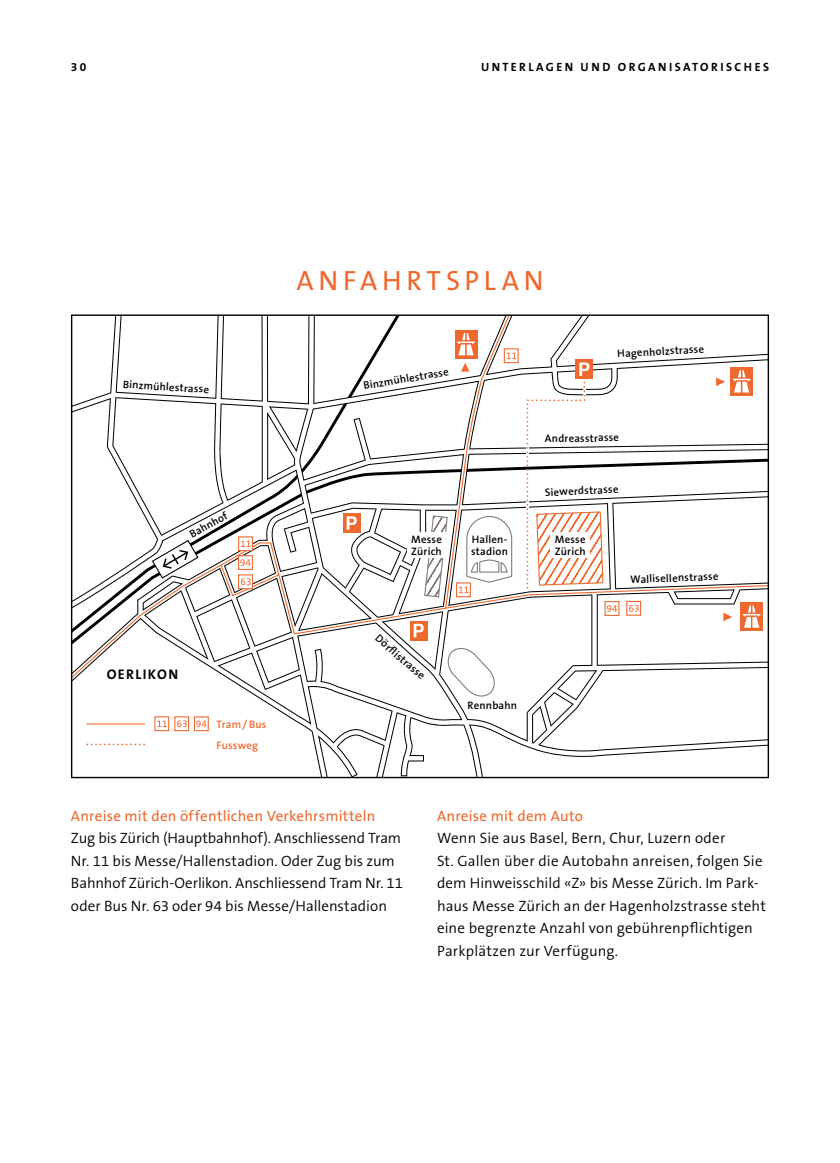
<style>
.page{position:relative;width:840px;height:1163px;background:#fff}
.page>*{position:absolute;margin:0;border:0;box-sizing:border-box;transform-origin:0 0}
.t1{font:28px "The Sans B5 Plain";letter-spacing:.17em;color:#ef682d}
.t2{font:300 15px/22.4px "The Sans B4";letter-spacing:.005em;color:#000}
.t3{font:15px "The Sans B5 Plain";letter-spacing:.015em;color:#ef682d}
.t4{font:700 14px "The Sans B7";letter-spacing:.095em;color:#000}
.t5{font:700 12px "The Sans B7";letter-spacing:.2em;color:#000}
.t6{font:600 10.8px/12px "The Sans B6";letter-spacing:.02em;color:#000}
.t7{font:600 10.8px/21.6px "The Sans B6";letter-spacing:.02em;color:#ef682d}
</style>
<div class="page">
<svg style="left:73px;top:316px;width:693px;height:460px"></svg>
<svg style="left:445px;top:691px;width:51px;height:8px"></svg>
<div style="left:730px;top:367px;width:22px;height:29px;background:#ef682d"></div>
<svg style="left:732px;top:370px;width:18px;height:22px"></svg>
<div style="left:575px;top:359px;width:17px;height:20px;background:#ef682d"></div>
<div style="left:342px;top:513px;width:18px;height:19px;background:#ef682d"></div>
<svg style="left:346px;top:516px;width:10px;height:13px"></svg>
<svg style="left:715px;top:377px;width:9px;height:9px"></svg>
<div style="left:154px;top:716px;width:15px;height:15px;background:#fff;border:1px solid #ef682d"></div>
<svg style="left:157px;top:720px;width:10px;height:7px"></svg>
<svg style="left:151px;top:539px;width:48px;height:24px"></svg>
<svg style="left:525px;top:362px;width:78px;height:201px"></svg>
<svg style="left:73px;top:563px;width:693px;height:128px"></svg>
<svg style="left:85px;top:743px;width:60px;height:2px"></svg>
<hr style="left:86px;top:723px;width:59px;height:1px;background:#ef682d">
<div style="left:194px;top:716px;width:15px;height:15px;background:#fff;border:1px solid #ef682d"></div>
<svg style="left:196px;top:720px;width:10px;height:7px"></svg>
<div style="left:174px;top:716px;width:15px;height:15px;background:#fff;border:1px solid #ef682d"></div>
<svg style="left:177px;top:720px;width:10px;height:7px"></svg>
<div style="left:604px;top:601px;width:15px;height:15px;background:#fff;border:1px solid #ef682d"></div>
<svg style="left:606px;top:605px;width:11px;height:7px"></svg>
<div style="left:626px;top:600px;width:14px;height:15px;background:#fff;border:1px solid #ef682d"></div>
<svg style="left:629px;top:605px;width:9px;height:6px"></svg>
<svg style="left:423px;top:316px;width:96px;height:293px"></svg>
<svg style="left:238px;top:585px;width:15px;height:4px"></svg>
<div style="left:238px;top:536px;width:15px;height:15px;background:#fff;border:1px solid #ef682d"></div>
<svg style="left:219px;top:540px;width:61px;height:45px"></svg>
<div style="left:469px;top:535px;width:40px;height:20px;background:#fff"></div>
<div style="left:550px;top:532px;width:39px;height:25px;background:#fff"></div>
<div style="left:406px;top:532px;width:40px;height:25px;background:#fff"></div>
<div style="left:216px;top:712px;width:62px;height:23px;background:#fff"></div>
<div style="left:216px;top:739px;width:62px;height:11px;background:#fff"></div>
<p class="t5" style="left:71px;top:61px;width:17px">30</p>
<p class="t5" style="left:481px;top:61px;width:289px">UNTERLAGEN UND ORGANISATORISCHES</p>
<h1 class="t1" style="left:296px;top:266px;width:249px">ANFAHRTSPLAN</h1>
<p class="t6" style="left:123px;top:379px;width:88px;rotate:3deg">Binzmühlestrasse</p>
<p class="t6" style="left:362px;top:380px;width:88px;rotate:-10deg">Binzmühlestrasse</p>
<p class="t6" style="left:616px;top:348px;width:88px;rotate:-3deg">Hagenholzstrasse</p>
<p class="t6" style="left:544px;top:433px;width:76px;rotate:-1deg">Andreasstrasse</p>
<p class="t6" style="left:187px;top:530px;width:43px;rotate:-29deg">Bahnhof</p>
<p class="t4" style="left:107px;top:666px;width:73px">OERLIKON</p>
<p class="t7" style="left:216px;top:713px;width:51px">Tram/Bus<br>Fussweg</p>
<p class="t6" style="left:411px;top:533px;width:32px">Messe<br>Zürich</p>
<p class="t6" style="left:380px;top:632px;width:64px;rotate:41deg">Dörfl istrasse</p>
<p class="t6" style="left:544px;top:486px;width:75px;rotate:-2deg">Siewerdstrasse</p>
<p class="t6" style="left:471px;top:533px;width:38px">Hallen&shy;stadion</p>
<p class="t6" style="left:554px;top:533px;width:32px">Messe<br>Zürich</p>
<p class="t6" style="left:629px;top:573px;width:90px;rotate:-2deg">Wallisellenstrasse</p>
<p class="t6" style="left:467px;top:699px;width:51px">Rennbahn</p>
<p class="t3" style="left:71px;top:807px;width:306px">Anreise mit den öffentlichen Verkehrsmitteln</p>
<p class="t2" style="left:71px;top:827px;width:333px">Zug bis Zürich (Hauptbahnhof). Anschliessend Tram Nr. 11 bis Messe/Hallenstadion. Oder Zug bis zum Bahnhof Zürich-Oerlikon. Anschliessend Tram Nr. 11 oder Bus Nr. 63 oder 94 bis Messe/Hallenstadion</p>
<p class="t3" style="left:437px;top:807px;width:147px">Anreise mit dem Auto</p>
<p class="t2" style="left:437px;top:827px;width:330px">Wenn Sie aus Basel, Bern, Chur, Luzern oder<br>St. Gallen über die Autobahn anreisen, folgen Sie dem Hinweisschild «Z» bis Messe Zürich. Im Park&shy;haus Messe Zürich an der Hagenholzstrasse steht eine begrenzte Anzahl von gebührenpflichtigen Parkplätzen zur Verfügung.</p>
</div>
